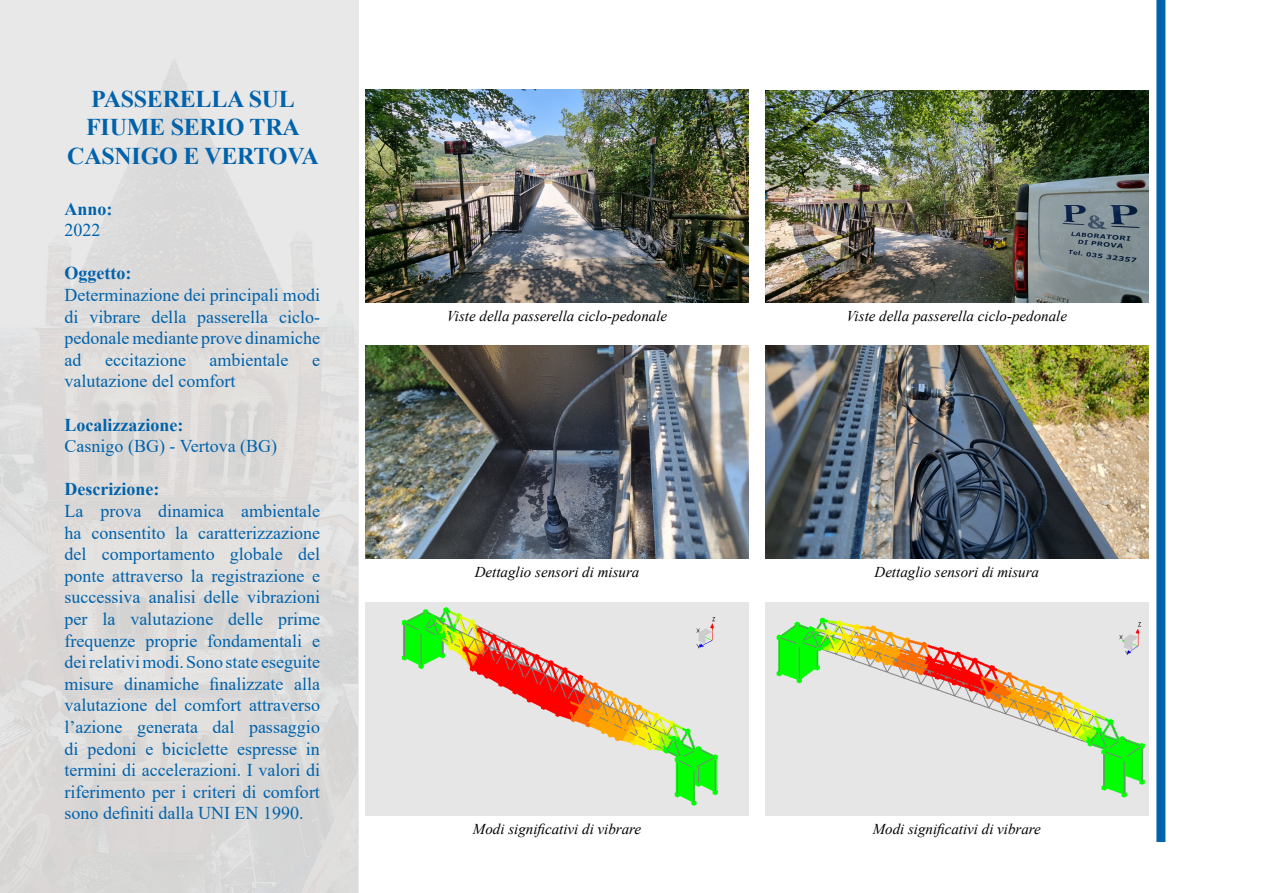
<style>
.page{position:relative;width:1263px;height:893px;background:#fff}
.page>*{position:absolute;margin:0;border:0;box-sizing:border-box;transform-origin:0 0}
.t1{font:700 24px/28.8px "Times New Roman";letter-spacing:-.01em;color:#0062ab;text-align:center}
.t2{font:18px/21.6px "Times New Roman";color:#0062ab;text-align:justify}
.t3{font:700 18px "Times New Roman";color:#0062ab}
.t4{font:italic 15px "Times New Roman";color:#000}
</style>
<div class="page">
<div style="left:1156px;top:0;width:9px;height:842px;background:#0062ab"></div>
<div style="left:0;top:0;width:358px;height:893px;background:#dfdddd"></div>
<img style="left:366px;top:346px;width:382px;height:213px">
<img style="left:765px;top:346px;width:383px;height:213px">
<img style="left:366px;top:89px;width:382px;height:213px">
<img style="left:765px;top:90px;width:383px;height:212px">
<img style="left:366px;top:602px;width:382px;height:213px">
<div style="left:386px;top:602px;width:9px;height:213px;background:#e6e6e6"></div>
<img style="left:765px;top:612px;width:383px;height:193px">
<div style="left:721px;top:602px;width:9px;height:213px;background:#e6e6e6"></div>
<h1 class="t1" style="left:67px;top:83px;width:253px">PASSERELLA SUL<br>FIUME SERIO TRA<br>CASNIGO E VERTOVA</h1>
<p class="t3" style="left:65px;top:196px;width:50px">Anno:</p>
<p class="t2" style="left:65px;top:219px;width:37px">2022</p>
<p class="t3" style="left:65px;top:260px;width:68px">Oggetto:</p>
<p class="t2" style="left:65px;top:284px;width:257px">Determinazione dei principali modi di vibrare della passerella ciclo&shy;pedonale mediante prove dinamiche ad</p>
<p class="t2" style="left:105px;top:348px;width:82px">eccitazione</p>
<p class="t2" style="left:210px;top:348px;width:80px">ambientale</p>
<p class="t2" style="left:312px;top:348px;width:9px">e</p>
<p class="t2" style="left:65px;top:370px;width:172px">valutazione del comfort</p>
<p class="t3" style="left:65px;top:412px;width:120px">Localizzazione:</p>
<p class="t2" style="left:65px;top:435px;width:214px">Casnigo (BG) - Vertova (BG)</p>
<p class="t3" style="left:65px;top:476px;width:96px">Descrizione:</p>
<p class="t2" style="left:65px;top:500px;width:257px">La prova dinamica ambientale ha consentito la caratterizzazione del comportamento globale del ponte attraverso la registrazione e successiva analisi delle vibrazioni per la valutazione delle prime frequenze proprie fondamentali e dei relativi modi. Sono state eseguite misure dinamiche finalizzate alla valutazione del comfort attraverso l’azione generata dal passaggio di pedoni e biciclette espresse in termini di accelerazioni. I valori di riferimento per i criteri di comfort sono definiti dalla UNI EN 1990.</p>
<p class="t4" style="left:447px;top:305px;width:222px">Viste della passerella ciclo-pedonale</p>
<p class="t4" style="left:475px;top:562px;width:166px">Dettaglio sensori di misura</p>
<p class="t4" style="left:473px;top:818px;width:170px">Modi significativi di vibrare</p>
<p class="t4" style="left:847px;top:305px;width:222px">Viste della passerella ciclo-pedonale</p>
<p class="t4" style="left:874px;top:562px;width:166px">Dettaglio sensori di misura</p>
<p class="t4" style="left:873px;top:818px;width:170px">Modi significativi di vibrare</p>
</div>
